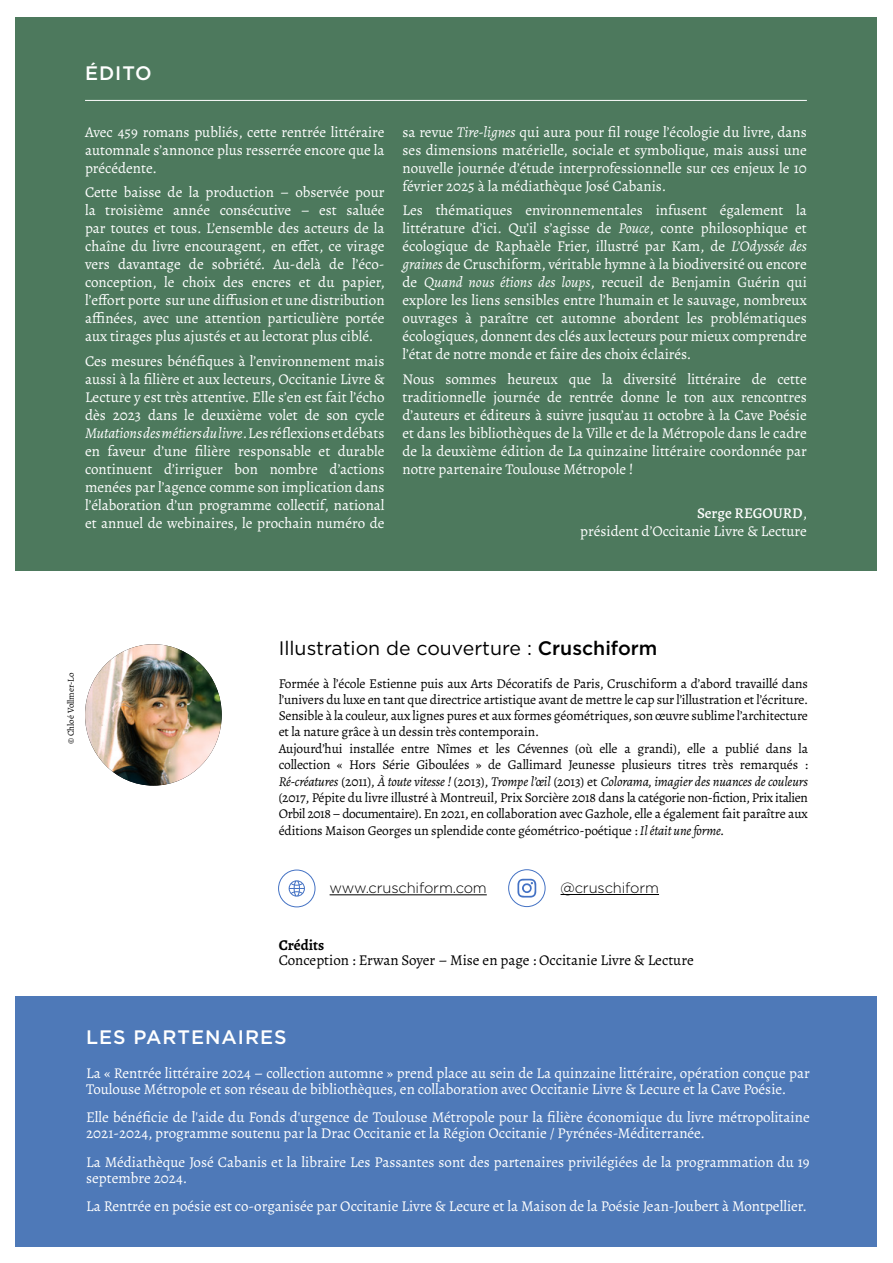
<style>
.page{position:relative;width:893px;height:1263px;background:#fff}
.page>*{position:absolute;margin:0;border:0;box-sizing:border-box;transform-origin:0 0}
.t1{font:19.5px "Gotham";color:#000}
.t2{font:500 19.5px "Gotham";letter-spacing:.05em;color:#fff}
.t3{font:15px/18px "Alegreya";color:#fff;text-align:justify}
.t4{font:15px "Alegreya";color:#000}
.t5{font:700 15px "Alegreya";color:#000}
.t6{font:300 14.7px "Gotham";letter-spacing:-.01em;color:#000}
.t7{font:13.5px/16.4px "Alegreya";letter-spacing:-.01em;color:#000}
.t8{font:9px "Alegreya";color:#000}
.s1{font-style:italic}
.s2{font-weight:500}
</style>
<div class="page">
<div style="left:16px;top:996px;width:861px;height:250px;background:#4e79b8"></div>
<div style="left:16px;top:18px;width:861px;height:553px;background:#4d795d"></div>
<hr style="left:85px;top:100px;width:722px;height:1px;background:#fff">
<img style="left:85px;top:644px;width:137px;height:142px">
<div style="left:278px;top:870px;width:37px;height:37px;border:1px solid #4472c4;border-radius:50%"></div>
<svg style="left:289px;top:880px;width:16px;height:17px"></svg>
<hr style="left:330px;top:894px;width:157px;height:1px;background:#000">
<hr style="left:560px;top:894px;width:99px;height:1px;background:#000">
<svg style="left:517px;top:879px;width:19px;height:18px"></svg>
<div style="left:508px;top:869px;width:37px;height:38px;border:1px solid #4472c4;border-radius:50%"></div>
<h1 class="t2" style="left:85px;top:60px;width:68px">ÉDITO</h1>
<p class="t3" style="left:85px;top:123px;width:301px">Avec 459 romans publiés, cette rentrée littéraire automnale s’annonce plus resserrée encore que la précédente.</p>
<p class="t3" style="left:85px;top:183px;width:301px">Cette baisse de la production – observée pour la troisième année consécutive – est saluée par toutes et tous. L’ensemble des acteurs de la chaîne du livre encouragent, en effet, ce virage vers davantage de sobriété. Au-delà de l’éco&shy;conception, le choix des encres et du papier, l’effort porte sur une diffusion et une distribution affinées, avec une attention particulière portée aux tirages plus ajustés et au lectorat plus ciblé.</p>
<p class="t3" style="left:85px;top:352px;width:301px">Ces mesures bénéfiques à l’environnement mais aussi à la filière et aux lecteurs, Occitanie Livre &amp; Lecture y est très attentive. Elle s’en est fait l’écho dès 2023 dans le deuxième volet de son cycle <span class="s1">Mutations des métiers du livre</span>. Les réflexions et débats en faveur d’une filière responsable et durable continuent d’irriguer bon nombre d’actions menées par l’agence comme son implication dans l’élaboration d’un programme collectif, national et annuel de webinaires, le prochain numéro de</p>
<p class="t3" style="left:403px;top:123px;width:406px">sa revue <span class="s1">Tire-lignes</span> qui aura pour fil rouge l’écologie du livre, dans ses dimensions matérielle, sociale et symbolique, mais aussi une nouvelle journée d’étude interprofessionnelle sur ces enjeux le 10 février 2025 à la médiathèque José Cabanis.</p>
<p class="t3" style="left:403px;top:201px;width:406px">Les thématiques environnementales infusent également la littérature d’ici. Qu’il s’agisse de <span class="s1">Pouce</span>, conte philosophique et écologique de Raphaèle Frier, illustré par Kam, de <span class="s1">L’Odyssée des graines</span> de Cruschiform, véritable hymne à la biodiversité ou encore de <span class="s1">Quand nous étions des loups</span>, recueil de Benjamin Guérin qui explore les liens sensibles entre l’humain et le sauvage, nombreux ouvrages à paraître cet automne abordent les problématiques écologiques, donnent des clés aux lecteurs pour mieux comprendre l’état de notre monde et faire des choix éclairés.</p>
<p class="t3" style="left:403px;top:370px;width:406px">Nous sommes heureux que la diversité littéraire de cette traditionnelle journée de rentrée donne le ton aux rencontres d’auteurs et éditeurs à suivre jusqu’au 11 octobre à la Cave Poésie et dans les bibliothèques de la Ville et de la Métropole dans le cadre de la deuxième édition de La quinzaine littéraire coordonnée par notre partenaire Toulouse Métropole !</p>
<p class="t3" style="left:580px;top:504px;width:228px;text-align:right"><span class="s2">Serge REGOURD</span>,<br>président d’Occitanie Livre &amp; Lecture</p>
<p class="t8" style="left:65px;top:744px;width:73px;rotate:-90deg">© Chloé Vollmer-Lo</p>
<h1 class="t1" style="left:279px;top:636px;width:380px">Illustration de couverture : <span class="s2">Cruschiform</span></h1>
<p class="t7" style="left:279px;top:675px;width:531px">Formée à l’école Estienne puis aux Arts Décoratifs de Paris, Cruschiform a d’abord travaillé dans l’univers du luxe en tant que directrice artistique avant de mettre le cap sur l’illustration et l’écriture.<br>Sensible à la couleur, aux lignes pures et aux formes géométriques, son œuvre sublime l’architecture et la nature grâce à un dessin très contemporain.<br>Aujourd’hui installée entre Nîmes et les Cévennes (où elle a grandi), elle a publié dans la collection « Hors Série Giboulées » de Gallimard Jeunesse plusieurs titres très remarqués :<br><span class="s1">Ré-créatures</span> (2011), <span class="s1">À toute vitesse !</span> (2013), <span class="s1">Trompe l’œil</span> (2013) et <span class="s1">Colorama, imagier des nuances de couleurs </span>(2017, Pépite du livre illustré à Montreuil, Prix Sorcière 2018 dans la catégorie non-fiction, Prix italien Orbil 2018 – documentaire). En 2021, en collaboration avec Gazhole, elle a également fait paraître aux éditions Maison Georges un splendide conte géométrico-poétique : <span class="s1">Il était une forme.</span></p>
<p class="t6" style="left:330px;top:879px;width:159px">www.cruschiform.com</p>
<p class="t6" style="left:560px;top:878px;width:100px">@cruschiform</p>
<p class="t5" style="left:279px;top:935px;width:47px">Crédits</p>
<p class="t4" style="left:279px;top:951px;width:416px">Conception : Erwan Soyer – Mise en page : Occitanie Livre &amp; Lecture</p>
<h1 class="t2" style="left:86px;top:1024px;width:202px">LES PARTENAIRES</h1>
<p class="t3" style="left:86px;top:1065px;width:725px;line-height:16.2px">La « Rentrée littéraire 2024 – collection automne » prend place au sein de La quinzaine littéraire, opération conçue par<br>Toulouse Métropole et son réseau de bibliothèques, en collaboration avec Occitanie Livre &amp; Lecure et la Cave Poésie.</p>
<p class="t3" style="left:86px;top:1109px;width:725px;line-height:16.2px">Elle bénéficie de l'aide du Fonds d'urgence de Toulouse Métropole pour la filière économique du livre métropolitaine<br>2021-2024, programme soutenu par la Drac Occitanie et la Région Occitanie / Pyrénées-Méditerranée.</p>
<p class="t3" style="left:86px;top:1153px;width:725px;line-height:16.2px">La Médiathèque José Cabanis et la libraire Les Passantes sont des partenaires privilégiées de la programmation du 19 septembre 2024.</p>
<p class="t3" style="left:86px;top:1197px;width:722px">La Rentrée en poésie est co-organisée par Occitanie Livre &amp; Lecure et la Maison de la Poésie Jean-Joubert à Montpellier.</p>
</div>
